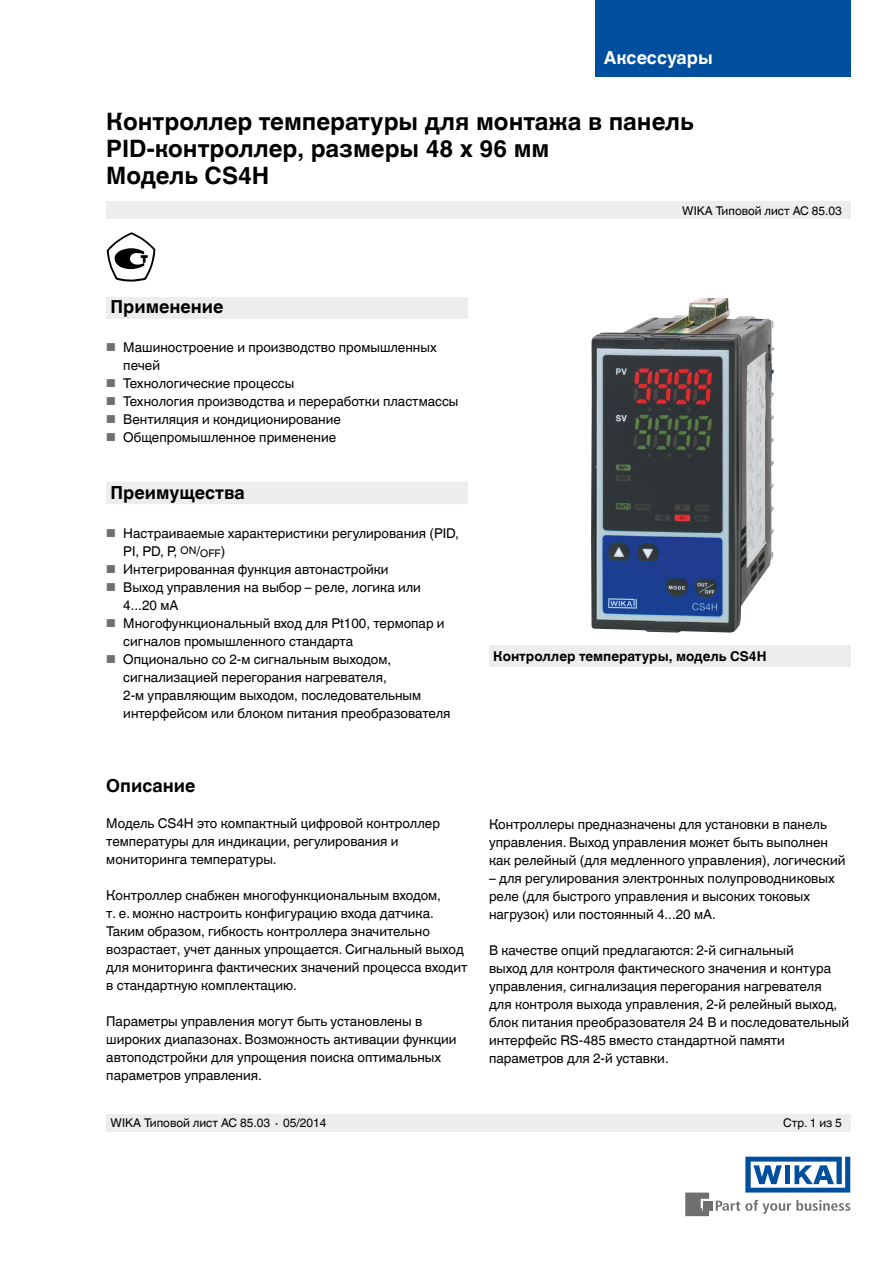
<style>
.page{position:relative;width:893px;height:1263px;background:#fff}
.page>*{position:absolute;margin:0;border:0;box-sizing:border-box;transform-origin:0 0}
.t1{font:700 24px/27px "Helvetica World";color:#000}
.t2{font:700 18px "Helvetica World";color:#000}
.t3{font:700 18px "Helvetica World";color:#fff}
.t4{font:13.5px/18px "Helvetica World";color:#000}
.t5{font:700 13.5px "Helvetica World";color:#000}
.t6{font:12px "Helvetica World";color:#000}
.s1{font-size:11.55px;color:#706f6f}
.s2{font-size:10.5px}
</style>
<div class="page">
<div style="left:106px;top:298px;width:362px;height:21px;background:#ededed"></div>
<svg style="left:716px;top:1200px;width:134px;height:14px"></svg>
<div style="left:703px;top:1201px;width:9px;height:9px;background:#706f6f"></div>
<svg style="left:685px;top:1192px;width:24px;height:24px"></svg>
<svg style="left:745px;top:1157px;width:105px;height:35px"></svg>
<div style="left:106px;top:202px;width:744px;height:17px;background:#ededed"></div>
<div style="left:106px;top:1114px;width:744px;height:17px;background:#ededed"></div>
<svg style="left:107px;top:232px;width:48px;height:50px"></svg>
<img style="left:591px;top:297px;width:183px;height:335px">
<div style="left:489px;top:645px;width:361px;height:21px;background:#ededed"></div>
<div style="left:106px;top:481px;width:362px;height:23px;background:#ededed"></div>
<div style="left:595px;top:0;width:255px;height:77px;background:#004f9f"></div>
<h2 class="t3" style="left:604px;top:47px;width:110px">Аксессуары</h2>
<h1 class="t1" style="left:106px;top:108px;width:589px">Контроллер температуры для монтажа в панель<br>PID-контроллер, размеры 48 x 96 мм<br>Модель CS4H</h1>
<p class="t6" style="left:682px;top:204px;width:161px">WIKA Типовой лист AC 85.03</p>
<h2 class="t2" style="left:111px;top:296px;width:114px">Применение</h2>
<p class="t4" style="left:123px;top:338px;width:315px;text-indent:-17px"><span class="s1">■</span> Машиностроение и производство промышленных печей</p>
<p class="t4" style="left:106px;top:374px;width:190px"><span class="s1">■</span> Технологические процессы</p>
<p class="t4" style="left:106px;top:392px;width:354px"><span class="s1">■</span> Технология производства и переработки пластмассы</p>
<p class="t4" style="left:106px;top:410px;width:236px"><span class="s1">■</span> Вентиляция и кондиционирование</p>
<p class="t4" style="left:106px;top:428px;width:231px"><span class="s1">■</span> Общепромышленное применение</p>
<h2 class="t2" style="left:111px;top:482px;width:136px">Преимущества</h2>
<p class="t4" style="left:123px;top:524px;width:337px;text-indent:-17px"><span class="s1">■</span> Настраиваемые характеристики регулирования (PID,<br>PI, PD, P, <span class="s2">ON</span>/<sub>OFF</sub>)</p>
<p class="t4" style="left:106px;top:560px;width:284px"><span class="s1">■</span> Интегрированная функция автонастройки</p>
<p class="t4" style="left:123px;top:578px;width:299px;text-indent:-17px"><span class="s1">■</span> Выход управления на выбор – реле, логика или<br>4...20 мА</p>
<p class="t4" style="left:123px;top:614px;width:323px;text-indent:-17px"><span class="s1">■</span> Многофункциональный вход для Pt100, термопар и сигналов промышленного стандарта</p>
<p class="t4" style="left:123px;top:650px;width:329px;text-indent:-17px"><span class="s1">■</span> Опционально со 2-м сигнальным выходом, сигнализацией перегорания нагревателя,<br>2-м управляющим выходом, последовательным интерфейсом или блоком питания преобразователя</p>
<p class="t5" style="left:493px;top:648px;width:275px">Контроллер температуры, модель CS4H</p>
<h2 class="t2" style="left:106px;top:776px;width:91px">Описание</h2>
<p class="t4" style="left:106px;top:815px;width:335px">Модель CS4H это компактный цифровой контроллер температуры для индикации, регулирования и мониторинга температуры.</p>
<p class="t4" style="left:106px;top:887px;width:363px">Контроллер снабжен многофункциональным входом,<br>т. е. можно настроить конфигурацию входа датчика.<br>Таким образом, гибкость контроллера значительно возрастает, учет данных упрощается. Сигнальный выход для мониторинга фактических значений процесса входит в стандартную комплектацию.</p>
<p class="t4" style="left:106px;top:1013px;width:352px">Параметры управления могут быть установлены в широких диапазонах. Возможность активации функции автоподстройки для упрощения поиска оптимальных параметров управления.</p>
<p class="t4" style="left:489px;top:816px;width:358px">Контроллеры предназначены для установки в панель управления. Выход управления может быть выполнен как релейный (для медленного управления), логический</p>
<p class="t4" style="left:489px;top:870px;width:347px">– для регулирования электронных полупроводниковых реле (для быстрого управления и высоких токовых нагрузок) или постоянный 4...20 мА.</p>
<p class="t4" style="left:489px;top:942px;width:362px">В качестве опций предлагаются: 2-й сигнальный<br>выход для контроля фактического значения и контура управления, сигнализация перегорания нагревателя<br>для контроля выхода управления, 2-й релейный выход, блок питания преобразователя 24 В и последовательный интерфейс RS-485 вместо стандартной памяти параметров для 2-й уставки.</p>
<p class="t6" style="left:111px;top:1116px;width:217px">WIKA Типовой лист AC 85.03 ∙ 05/2014</p>
<p class="t6" style="left:783px;top:1116px;width:60px">Стр. 1 из 5</p>
</div>
